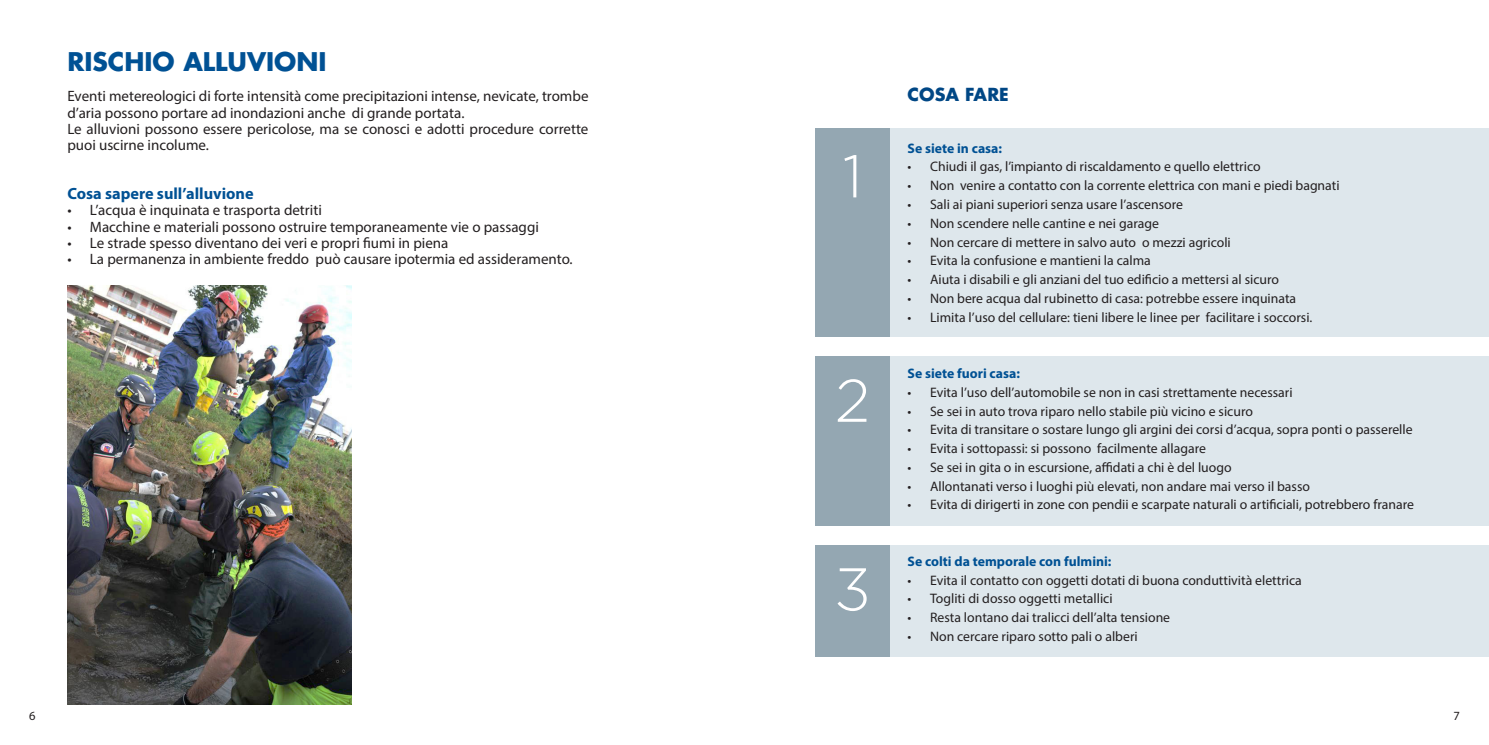
<style>
.page{position:relative;width:1489px;height:745px;background:#fff}
.page>*{position:absolute;margin:0;border:0;box-sizing:border-box;transform-origin:0 0}
.t1{font:300 60px "Gotham";color:#fff}
.t2{font:700 25px "Futura Std";color:#005194}
.t3{font:700 17.5px "Futura Std";color:#004785}
.t4{font:700 16.25px "Myriad Pro";color:#005194}
.t5{font:15px/16.2px "Myriad Pro";color:#231f20}
.t6{font:13.75px "Myriad Pro";color:#231f20}
.t7{font:700 13.75px "Myriad Pro";color:#005194}
.t8{font:12.5px "Myriad Pro";color:#231f20}
</style>
<div class="page">
<div style="left:889px;top:545px;width:599px;height:111px;background:#dee7ec"></div>
<div style="left:889px;top:356px;width:599px;height:169px;background:#dee7ec"></div>
<div style="left:889px;top:128px;width:599px;height:209px;background:#dee7ec"></div>
<img style="left:67px;top:285px;width:285px;height:419px">
<div style="left:815px;top:128px;width:74px;height:209px;background:#94a7b2"></div>
<div style="left:815px;top:356px;width:74px;height:169px;background:#94a7b2"></div>
<div style="left:815px;top:545px;width:74px;height:111px;background:#94a7b2"></div>
<h2 class="t2" style="left:67px;top:45px;width:261px">RISCHIO ALLUVIONI</h2>
<p class="t5" style="left:67px;top:88px;width:522px">Eventi metereologici di forte intensità come precipitazioni intense, nevicate, trombe d’aria possono portare ad inondazioni anche di grande portata.<br>Le alluvioni possono essere pericolose, ma se conosci e adotti procedure corrette puoi uscirne incolume.</p>
<p class="t4" style="left:67px;top:183px;width:188px">Cosa sapere sull’alluvione</p>
<p class="t5" style="left:67px;top:202px;width:256px">• L’acqua è inquinata e trasporta detriti</p>
<p class="t5" style="left:67px;top:218px;width:473px">• Macchine e materiali possono ostruire temporaneamente vie o passaggi</p>
<p class="t5" style="left:67px;top:234px;width:382px">• Le strade spesso diventano dei veri e propri fiumi in piena</p>
<p class="t5" style="left:67px;top:250px;width:507px">• La permanenza in ambiente freddo può causare ipotermia ed assideramento.</p>
<h1 class="t1" style="left:842px;top:138px;width:22px">1</h1>
<h1 class="t1" style="left:834px;top:362px;width:37px">2</h1>
<h1 class="t1" style="left:834px;top:550px;width:38px">3</h1>
<p class="t3" style="left:907px;top:83px;width:103px">COSA FARE</p>
<p class="t7" style="left:907px;top:139px;width:96px">Se siete in casa:</p>
<p class="t6" style="left:907px;top:158px;width:354px">• Chiudi il gas, l’impianto di riscaldamento e quello elettrico</p>
<p class="t6" style="left:907px;top:177px;width:433px">• Non venire a contatto con la corrente elettrica con mani e piedi bagnati</p>
<p class="t6" style="left:907px;top:196px;width:277px">• Sali ai piani superiori senza usare l’ascensore</p>
<p class="t6" style="left:907px;top:214px;width:253px">• Non scendere nelle cantine e nei garage</p>
<p class="t6" style="left:907px;top:233px;width:325px">• Non cercare di mettere in salvo auto o mezzi agricoli</p>
<p class="t6" style="left:907px;top:252px;width:245px">• Evita la confusione e mantieni la calma</p>
<p class="t6" style="left:907px;top:271px;width:373px">• Aiuta i disabili e gli anziani del tuo edificio a mettersi al sicuro</p>
<p class="t6" style="left:907px;top:289px;width:390px">• Non bere acqua dal rubinetto di casa: potrebbe essere inquinata</p>
<p class="t6" style="left:907px;top:308px;width:406px">• Limita l’uso del cellulare: tieni libere le linee per facilitare i soccorsi.</p>
<p class="t7" style="left:907px;top:364px;width:114px">Se siete fuori casa:</p>
<p class="t6" style="left:907px;top:383px;width:386px">• Evita l’uso dell’automobile se non in casi strettamente necessari</p>
<p class="t6" style="left:907px;top:402px;width:347px">• Se sei in auto trova riparo nello stabile più vicino e sicuro</p>
<p class="t6" style="left:907px;top:421px;width:506px">• Evita di transitare o sostare lungo gli argini dei corsi d’acqua, sopra ponti o passerelle</p>
<p class="t6" style="left:907px;top:439px;width:300px">• Evita i sottopassi: si possono facilmente allagare</p>
<p class="t6" style="left:907px;top:458px;width:325px">• Se sei in gita o in escursione, affidati a chi è del luogo</p>
<p class="t6" style="left:907px;top:477px;width:404px">• Allontanati verso i luoghi più elevati, non andare mai verso il basso</p>
<p class="t6" style="left:907px;top:496px;width:508px">• Evita di dirigerti in zone con pendii e scarpate naturali o artificiali, potrebbero franare</p>
<p class="t7" style="left:907px;top:551px;width:205px">Se colti da temporale con fulmini:</p>
<p class="t6" style="left:907px;top:571px;width:396px">• Evita il contatto con oggetti dotati di buona conduttività elettrica</p>
<p class="t6" style="left:907px;top:590px;width:206px">• Togliti di dosso oggetti metallici</p>
<p class="t6" style="left:907px;top:608px;width:264px">• Resta lontano dai tralicci dell’alta tensione</p>
<p class="t6" style="left:907px;top:627px;width:232px">• Non cercare riparo sotto pali o alberi</p>
<p class="t8" style="left:29px;top:708px;width:8px">6</p>
<p class="t8" style="left:1453px;top:708px;width:8px">7</p>
</div>
